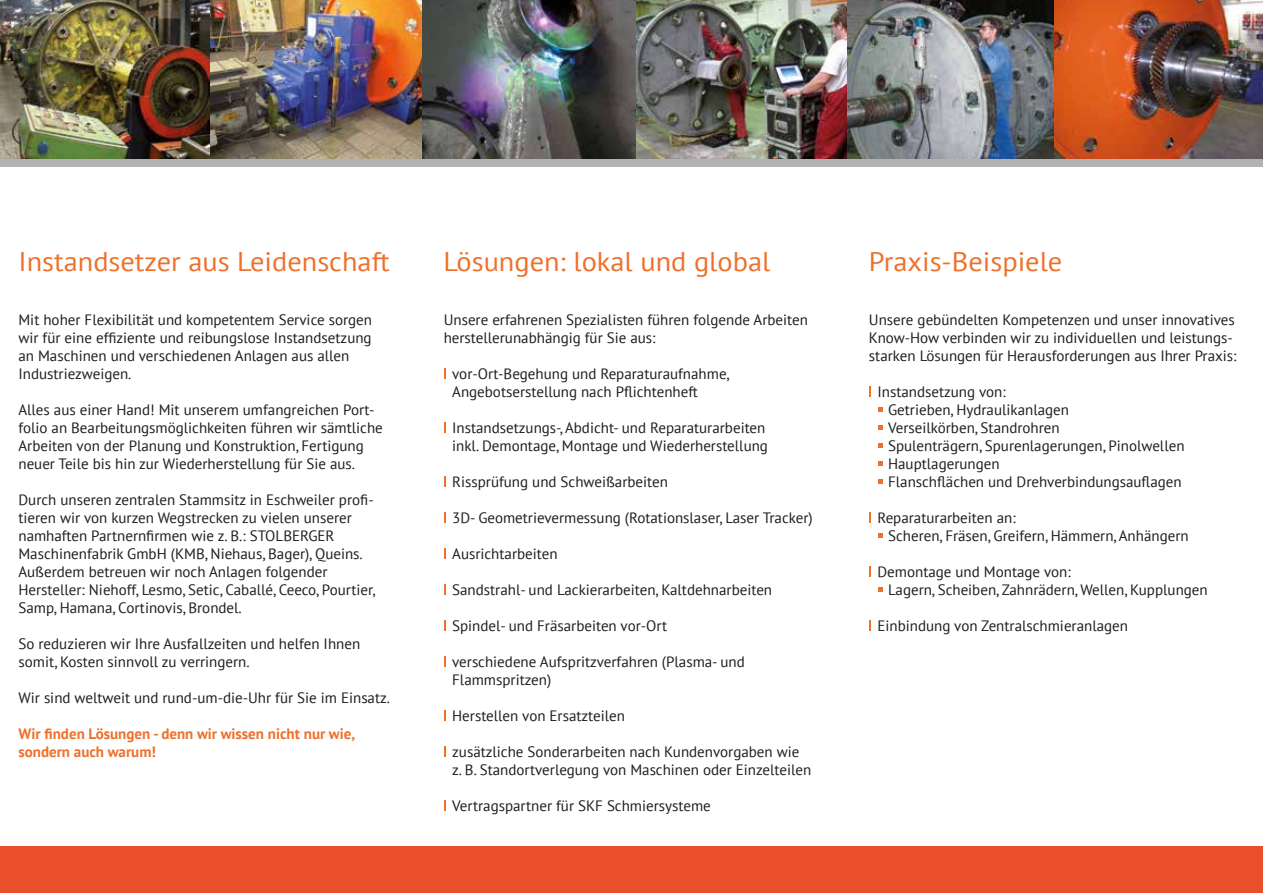
<style>
.page{position:relative;width:1263px;height:893px;background:#fff}
.page>*{position:absolute;margin:0;border:0;box-sizing:border-box;transform-origin:0 0}
.t1{font:27px "PT Sans";color:#ee702a;scale:1.05 1}
.t2{font:15px/18px "PT Sans";color:#1d1d1b}
.t3{font:700 15px/18px "PT Sans";color:#ee702a}
</style>
<div class="page">
<div style="left:0;top:149px;width:1263px;height:18px;background:#b3b2b2"></div>
<div style="left:0;top:847px;width:1263px;height:46px;background:#e94f2d"></div>
<img style="left:1054px;top:0;width:209px;height:158px">
<svg style="left:869px;top:386px;width:2px;height:11px"></svg>
<svg style="left:879px;top:407px;width:4px;height:4px"></svg>
<svg style="left:879px;top:425px;width:4px;height:4px"></svg>
<svg style="left:879px;top:443px;width:4px;height:4px"></svg>
<svg style="left:879px;top:461px;width:4px;height:4px"></svg>
<svg style="left:879px;top:479px;width:4px;height:4px"></svg>
<svg style="left:869px;top:512px;width:2px;height:11px"></svg>
<svg style="left:879px;top:533px;width:4px;height:4px"></svg>
<svg style="left:869px;top:566px;width:2px;height:11px"></svg>
<svg style="left:879px;top:587px;width:4px;height:4px"></svg>
<svg style="left:869px;top:620px;width:2px;height:11px"></svg>
<img style="left:210px;top:0;width:212px;height:158px">
<img style="left:635px;top:0;width:213px;height:158px">
<img style="left:848px;top:0;width:206px;height:158px">
<img style="left:422px;top:0;width:213px;height:158px">
<img style="left:0;top:0;width:210px;height:158px">
<h1 class="t1" style="left:18px;top:244px;width:355px">Instandsetzer aus Leidenschaft</h1>
<h1 class="t1" style="left:444px;top:244px;width:313px">Lösungen: lokal und global</h1>
<p class="t2" style="left:18px;top:310px;width:355px">Mit hoher Flexibilität und kompetentem Service sorgen wir für eine effiziente und reibungslose Instandsetzung an Maschinen und verschiedenen Anlagen aus allen Industriezweigen.</p>
<p class="t2" style="left:18px;top:400px;width:366px">Alles aus einer Hand! Mit unserem umfangreichen Port&shy;folio an Bearbeitungsmöglichkeiten führen wir sämtliche Arbeiten von der Planung und Konstruktion, Fertigung neuer Teile bis hin zur Wiederherstellung für Sie aus.</p>
<p class="t2" style="left:18px;top:490px;width:358px">Durch unseren zentralen Stammsitz in Eschweiler profi&shy;tieren wir von kurzen Wegstrecken zu vielen unserer namhaften Partnernfirmen wie z. B.: STOLBERGER Maschinenfabrik GmbH (KMB, Niehaus, Bager), Queins.<br>Außerdem betreuen wir noch Anlagen folgender Hersteller: Niehoff, Lesmo, Setic, Caballé, Ceeco, Pourtier, Samp, Hamana, Cortinovis, Brondel.</p>
<p class="t2" style="left:18px;top:634px;width:343px">So reduzieren wir Ihre Ausfallzeiten und helfen Ihnen somit, Kosten sinnvoll zu verringern.</p>
<p class="t2" style="left:18px;top:688px;width:373px">Wir sind weltweit und rund-um-die-Uhr für Sie im Einsatz.</p>
<p class="t3" style="left:18px;top:724px;width:338px">Wir finden Lösungen - denn wir wissen nicht nur wie, sondern auch warum!</p>
<p class="t2" style="left:444px;top:310px;width:366px">Unsere erfahrenen Spezialisten führen folgende Arbeiten herstellerunabhängig für Sie aus:</p>
<p class="t2" style="left:452px;top:364px;width:279px">vor-Ort-Begehung und Reparaturaufnahme,<br>Angebotserstellung nach Pflichtenheft</p>
<p class="t2" style="left:452px;top:418px;width:317px">Instandsetzungs-, Abdicht- und Reparaturarbeiten inkl. Demontage, Montage und Wiederherstellung</p>
<p class="t2" style="left:452px;top:472px;width:217px">Rissprüfung und Schweißarbeiten</p>
<p class="t2" style="left:452px;top:508px;width:362px">3D- Geometrievermessung (Rotationslaser, Laser Tracker)</p>
<p class="t2" style="left:452px;top:544px;width:107px">Ausrichtarbeiten</p>
<p class="t2" style="left:452px;top:580px;width:321px">Sandstrahl- und Lackierarbeiten, Kaltdehnarbeiten</p>
<p class="t2" style="left:452px;top:616px;width:216px">Spindel- und Fräsarbeiten vor-Ort</p>
<p class="t2" style="left:452px;top:652px;width:294px">verschiedene Aufspritzverfahren (Plasma- und<br>Flammspritzen)</p>
<p class="t2" style="left:452px;top:706px;width:174px">Herstellen von Ersatzteilen</p>
<p class="t2" style="left:452px;top:742px;width:361px">zusätzliche Sonderarbeiten nach Kundenvorgaben wie z. B. Standortverlegung von Maschinen oder Einzelteilen</p>
<p class="t2" style="left:452px;top:796px;width:260px">Vertragspartner für SKF Schmiersysteme</p>
<h1 class="t1" style="left:869px;top:244px;width:186px">Praxis-Beispiele</h1>
<p class="t2" style="left:869px;top:310px;width:369px">Unsere gebündelten Kompetenzen und unser innovatives<br>Know-How verbinden wir zu individuellen und leistungs&shy;starken Lösungen für Herausforderungen aus Ihrer Praxis:</p>
<p class="t2" style="left:888px;top:382px;width:298px;text-indent:-11px">Instandsetzung von:<br>Getrieben, Hydraulikanlagen<br>Verseilkörben, Standrohren<br>Spulenträgern, Spurenlagerungen, Pinolwellen<br>Hauptlagerungen<br>Flanschflächen und Drehverbindungsauflagen</p>
<p class="t2" style="left:888px;top:508px;width:302px;text-indent:-11px">Reparaturarbeiten an:<br>Scheren, Fräsen, Greifern, Hämmern, Anhängern</p>
<p class="t2" style="left:888px;top:562px;width:321px;text-indent:-11px">Demontage und Montage von:<br>Lagern, Scheiben, Zahnrädern, Wellen, Kupplungen</p>
<p class="t2" style="left:877px;top:616px;width:252px">Einbindung von Zentralschmieranlagen</p>
</div>
